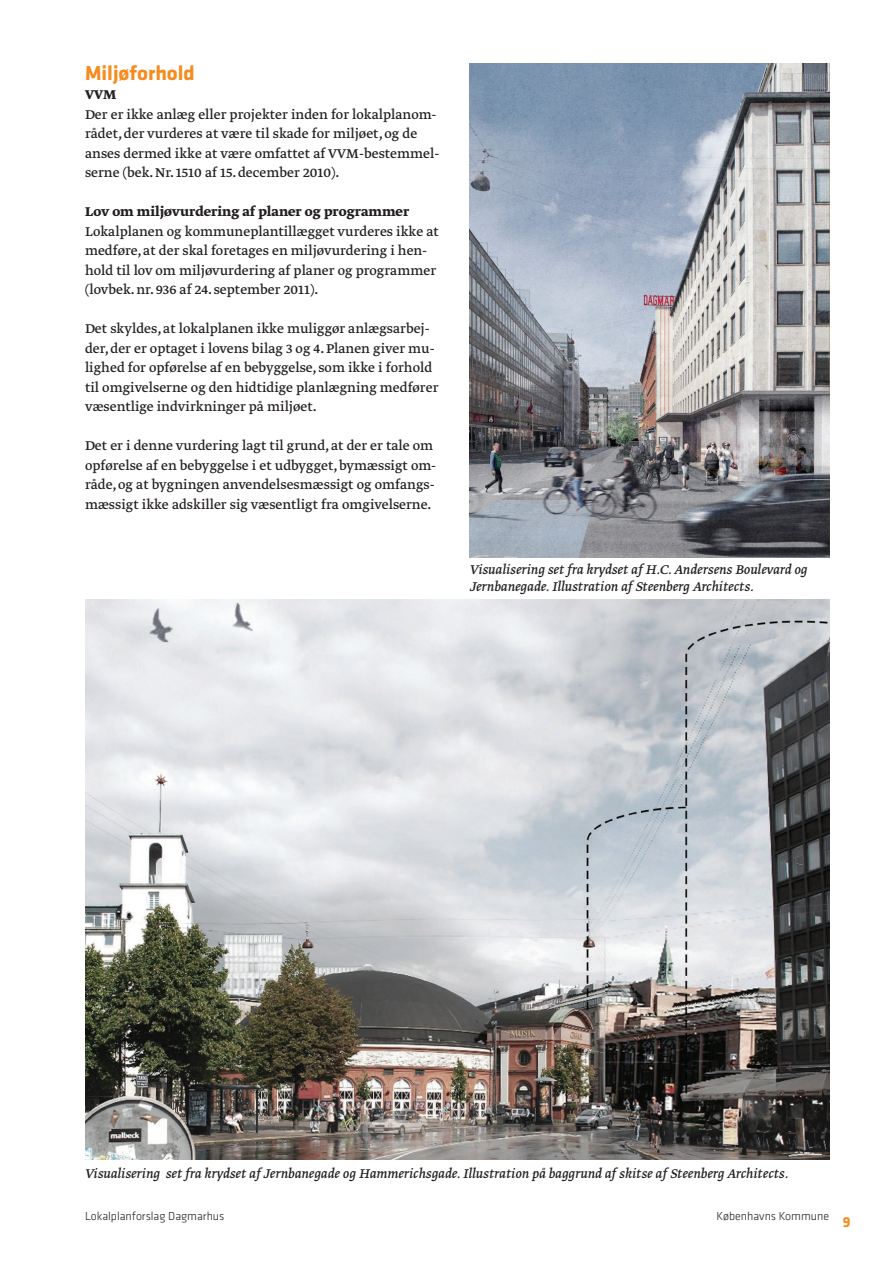
<style>
.page{position:relative;width:893px;height:1263px;background:#fff}
.page>*{position:absolute;margin:0;border:0;box-sizing:border-box;transform-origin:0 0}
.t1{font:700 21px "Klavika";color:#f68b1f}
.t2{font:15px/19.5px "Greta Text";color:#231f20}
.t3{font:italic 15px/16.5px "Greta Text";color:#231f20}
.t4{font:700 15px "Greta Text";color:#231f20}
.t5{font:700 15px "Klavika";color:#f68b1f}
.t6{font:300 12px "Klavika";color:#231f20}
</style>
<div class="page">
<img style="left:85px;top:600px;width:744px;height:559px">
<img style="left:470px;top:64px;width:359px;height:494px">
<h1 class="t1" style="left:85px;top:64px;width:111px">Miljøforhold</h1>
<p class="t4" style="left:85px;top:88px;width:33px">VVM</p>
<p class="t2" style="left:85px;top:105px;width:356px">Der er ikke anlæg eller projekter inden for lokalplanom&shy;rådet, der vurderes at være til skade for miljøet, og de anses dermed ikke at være omfattet af VVM-bestemmel&shy;serne (bek. Nr. 1510 af 15. december 2010).</p>
<p class="t4" style="left:85px;top:205px;width:326px">Lov om miljøvurdering af planer og programmer</p>
<p class="t2" style="left:85px;top:222px;width:355px">Lokalplanen og kommuneplantillægget vurderes ikke at medføre, at der skal foretages en miljøvurdering i hen&shy;hold til lov om miljøvurdering af planer og programmer (lovbek. nr. 936 af 24. september 2011).</p>
<p class="t2" style="left:85px;top:320px;width:355px">Det skyldes, at lokalplanen ikke muliggør anlægsarbej&shy;der, der er optaget i lovens bilag 3 og 4. Planen giver mu&shy;lighed for opførelse af en bebyggelse, som ikke i forhold til omgivelserne og den hidtidige planlægning medfører væsentlige indvirkninger på miljøet.</p>
<p class="t2" style="left:85px;top:437px;width:352px">Det er i denne vurdering lagt til grund, at der er tale om opførelse af en bebyggelse i et udbygget, bymæssigt om&shy;råde, og at bygningen anvendelsesmæssigt og omfangs&shy;mæssigt ikke adskiller sig væsentligt fra omgivelserne.</p>
<p class="t3" style="left:470px;top:562px;width:339px">Visualisering set fra krydset af H.C. Andersens Boulevard og<br>Jernbanegade. Illustration af Steenberg Architects.</p>
<p class="t3" style="left:85px;top:1166px;width:705px">Visualisering set fra krydset af Jernbanegade og Hammerichsgade. Illustration på baggrund af skitse af Steenberg Architects.</p>
<p class="t6" style="left:85px;top:1211px;width:141px">Lokalplanforslag Dagmarhus</p>
<p class="t6" style="left:717px;top:1211px;width:114px">Københavns Kommune</p>
<p class="t5" style="left:843px;top:1216px;width:9px">9</p>
</div>
